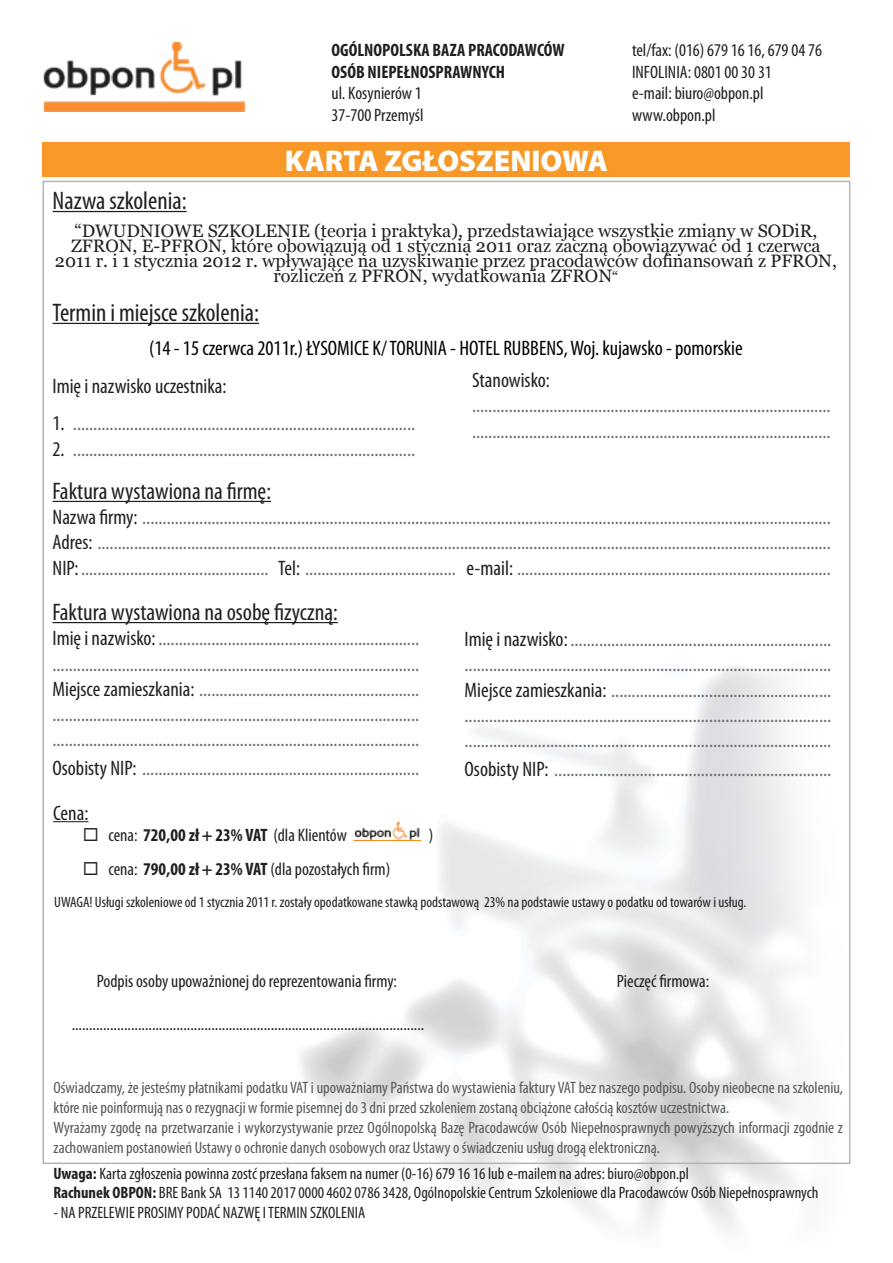
<style>
.page{position:relative;width:893px;height:1263px;background:#fff}
.page>*{position:absolute;margin:0;border:0;box-sizing:border-box;transform-origin:0 0}
.t1{font:900 30px "Myriad Pro";color:#fff}
.t2{font:condensed 25.5px "Myriad Pro";color:#231f20}
.t3{font:condensed 24px "Myriad Pro";color:#231f20}
.t4{font:condensed 21px "Myriad Pro";color:#6c6d70}
.t5{font:condensed 21px "Myriad Pro";color:#000}
.t6{font:condensed 21px "Myriad Pro";color:#231f20}
.t7{font:condensed 18px "Myriad Pro";color:#231f20}
.t8{font:18px/15px "Georgia";color:#231f20;text-align:center}
.t9{font:700 condensed 18px "Myriad Pro";color:#231f20}
.t10{font:condensed 16.5px/19.8px "Myriad Pro";color:#57585a}
.t11{font:condensed 16.5px "Myriad Pro";color:#231f20}
.t12{font:condensed 15px "Myriad Pro";color:#231f20}
.s1{font-size:15px}
.s2{color:#231f20}
.s3{font-weight:700}
</style>
<div class="page">
<div style="left:43px;top:142px;width:807px;height:35px;background:#f89827"></div>
<hr style="left:53px;top:211px;width:134px;height:1px;background:#231f20">
<hr style="left:53px;top:323px;width:206px;height:1px;background:#231f20">
<hr style="left:53px;top:501px;width:218px;height:1px;background:#231f20">
<hr style="left:52px;top:622px;width:286px;height:1px;background:#231f20">
<hr style="left:53px;top:821px;width:35px;height:1px;background:#231f20">
<img style="left:353px;top:822px;width:69px;height:19px">
<img style="left:43px;top:43px;width:203px;height:69px">
<p class="t9" style="left:332px;top:39px;width:235px">OGÓLNOPOLSKA BAZA PRACODAWCÓW</p>
<p class="t9" style="left:332px;top:60px;width:175px">OSÓB NIEPEŁNOSPRAWNYCH</p>
<p class="t7" style="left:332px;top:82px;width:92px">ul. Kosynierów 1</p>
<p class="t7" style="left:332px;top:104px;width:93px">37-700 Przemyśl</p>
<p class="t1" style="left:285px;top:141px;width:325px">KARTA ZGŁOSZENIOWA</p>
<p class="t7" style="left:632px;top:39px;width:191px">tel/fax: (016) 679 16 16, 679 04 76</p>
<p class="t7" style="left:632px;top:61px;width:141px">INFOLINIA: 0801 00 30 31</p>
<p class="t7" style="left:632px;top:82px;width:133px">e-mail: biuro@obpon.pl</p>
<p class="t7" style="left:632px;top:104px;width:85px">www.obpon.pl</p>
<p class="t2" style="left:53px;top:185px;width:136px">Nazwa szkolenia:</p>
<p class="t8" style="left:55px;top:223px;width:783px">“DWUDNIOWE SZKOLENIE (teoria i praktyka), przedstawiające wszystkie zmiany w SODiR, ZFRON, E-PFRON, które obowiązują od 1 stycznia 2011 oraz zaczną obowiązywać od 1 czerwca 2011 r. i 1 stycznia 2012 r. wpływające na uzyskiwanie przez pracodawców dofinansowań z PFRON, rozliczeń z PFRON, wydatkowania ZFRON<span class="s1">“</span></p>
<p class="t2" style="left:53px;top:297px;width:208px">Termin i miejsce szkolenia:</p>
<p class="t5" style="left:149px;top:335px;width:595px">(14 - 15 czerwca 2011r.) ŁYSOMICE K/ TORUNIA - HOTEL RUBBENS, Woj. kujawsko - pomorskie</p>
<p class="t6" style="left:53px;top:373px;width:176px">Imię i nazwisko uczestnika:</p>
<p class="t4" style="left:53px;top:411px;width:364px"><span class="s2">1.</span> ....................................................................................</p>
<p class="t4" style="left:53px;top:436px;width:364px"><span class="s2">2.</span> ....................................................................................</p>
<p class="t6" style="left:472px;top:367px;width:79px">Stanowisko:</p>
<p class="t4" style="left:472px;top:393px;width:360px">........................................................................................</p>
<p class="t4" style="left:472px;top:418px;width:360px">........................................................................................</p>
<p class="t3" style="left:53px;top:477px;width:220px">Faktura wystawiona na firmę:</p>
<p class="t4" style="left:53px;top:505px;width:780px"><span class="s2">Nazwa firmy:</span> .........................................................................................................................................................................</p>
<p class="t4" style="left:53px;top:530px;width:780px"><span class="s2">Adres:</span> ....................................................................................................................................................................................</p>
<p class="t4" style="left:53px;top:555px;width:780px"><span class="s2">NIP:</span> .............................................. <span class="s2">Tel:</span> ..................................... <span class="s2">e-mail:</span> .............................................................................</p>
<p class="t3" style="left:52px;top:598px;width:287px">Faktura wystawiona na osobę fizyczną:</p>
<p class="t4" style="left:52px;top:626px;width:368px"><span class="s2">Imię i nazwisko:</span> ................................................................</p>
<p class="t4" style="left:52px;top:651px;width:368px">..........................................................................................</p>
<p class="t4" style="left:52px;top:676px;width:368px"><span class="s2">Miejsce zamieszkania:</span> ......................................................</p>
<p class="t4" style="left:52px;top:701px;width:368px">..........................................................................................</p>
<p class="t4" style="left:52px;top:726px;width:368px">..........................................................................................</p>
<p class="t4" style="left:52px;top:755px;width:368px"><span class="s2">Osobisty NIP:</span> ....................................................................</p>
<p class="t4" style="left:465px;top:626px;width:368px"><span class="s2">Imię i nazwisko:</span> ................................................................</p>
<p class="t4" style="left:465px;top:652px;width:368px">..........................................................................................</p>
<p class="t4" style="left:465px;top:677px;width:368px"><span class="s2">Miejsce zamieszkania:</span> ......................................................</p>
<p class="t4" style="left:465px;top:702px;width:368px">..........................................................................................</p>
<p class="t4" style="left:465px;top:727px;width:368px">..........................................................................................</p>
<p class="t4" style="left:465px;top:756px;width:368px"><span class="s2">Osobisty NIP:</span> ....................................................................</p>
<p class="t6" style="left:53px;top:800px;width:37px">Cena:</p>
<p class="t7" style="left:108px;top:824px;width:240px">cena: <span class="s3">720,00 zł + 23% VAT</span> (dla Klientów</p>
<p class="t7" style="left:429px;top:824px;width:6px">)</p>
<p class="t7" style="left:108px;top:858px;width:283px">cena: <span class="s3">790,00 zł + 23% VAT</span> (dla pozostałych firm)</p>
<p class="t12" style="left:54px;top:893px;width:694px">UWAGA! Usługi szkoleniowe od 1 stycznia 2011 r. zostały opodatkowane stawką podstawową 23% na podstawie ustawy o podatku od towarów i usług.</p>
<p class="t7" style="left:97px;top:970px;width:302px">Podpis osoby upoważnionej do reprezentowania firmy:</p>
<p class="t7" style="left:617px;top:970px;width:94px">Pieczęć firmowa:</p>
<p class="t7" style="left:72px;top:1013px;width:354px">.....................................................................................................</p>
<p class="t10" style="left:54px;top:1078px;width:791px">Oświadczamy, że jesteśmy płatnikami podatku VAT i upoważniamy Państwa do wystawienia faktury VAT bez naszego podpisu. Osoby nieobecne na szkoleniu, które nie poinformują nas o rezygnacji w formie pisemnej do 3 dni przed szkoleniem zostaną obciążone całością kosztów uczestnictwa.</p>
<p class="t10" style="left:54px;top:1117px;width:791px">Wyrażamy zgodę na przetwarzanie i wykorzystywanie przez Ogólnopolską Bazę Pracodawców Osób Niepełnosprawnych powyższych informacji zgodnie z zachowaniem postanowień Ustawy o ochronie danych osobowych oraz Ustawy o świadczeniu usług drogą elektroniczną.</p>
<p class="t11" style="left:54px;top:1163px;width:637px"><span class="s3">Uwaga:</span> Karta zgłoszenia powinna zostć przesłana faksem na numer (0-16) 679 16 16 lub e-mailem na adres: biuro@obpon.pl</p>
<p class="t11" style="left:54px;top:1183px;width:766px"><span class="s3">Rachunek OBPON:</span> BRE Bank SA 13 1140 2017 0000 4602 0786 3428, Ogólnopolskie Centrum Szkoleniowe dla Pracodawców Osób Niepełnosprawnych</p>
<p class="t11" style="left:54px;top:1203px;width:313px">- NA PRZELEWIE PROSIMY PODAĆ NAZWĘ I TERMIN SZKOLENIA</p>
</div>
